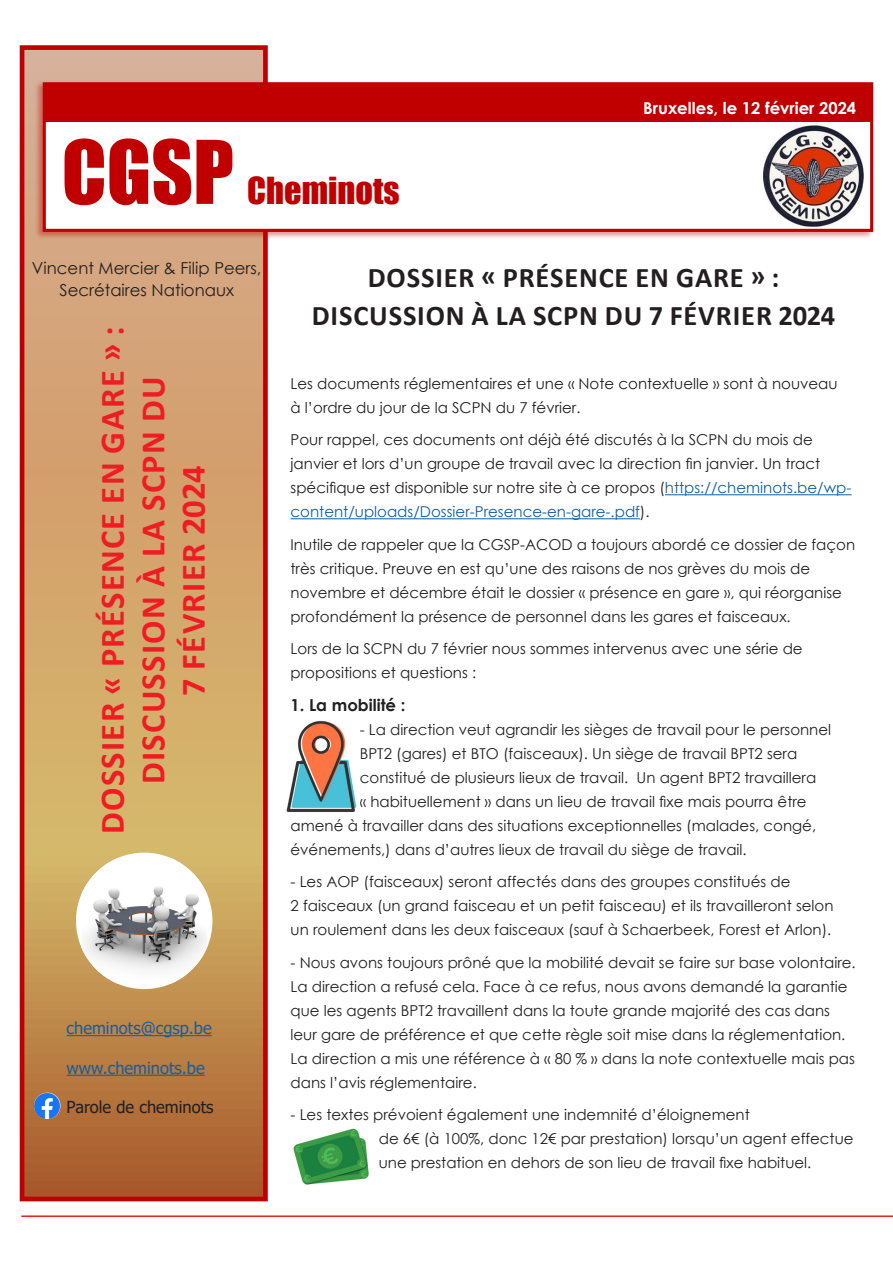
<style>
.page{position:relative;width:893px;height:1263px;background:#fff}
.page>*{position:absolute;margin:0;border:0;box-sizing:border-box;transform-origin:0 0}
.t1{font:81px "Impact";color:#c00000}
.t2{font:700 34.5px/40.5px "Calibri";letter-spacing:.04em;color:#ee1d23;text-align:center}
.t3{font:34.2px "Impact";color:#c00000}
.t4{font:700 28.5px "Calibri";letter-spacing:.03em;color:#231f20}
.t5{font:16.5px/22.5px "Century Gothic";color:#231f20;text-align:center}
.t6{font:16.5px "Tahoma";color:#175d9e}
.t7{font:700 16.5px "Century Gothic";color:#fff}
.t8{font:16.5px "Tahoma";color:#231f20}
.t9{font:700 16.5px "Century Gothic";color:#231f20}
.t10{font:15px/24px "Century Gothic";color:#231f20}
.s1{color:#175d9e}
</style>
<div class="page">
<div style="left:20px;top:45px;width:248px;height:1156px;border:5px solid #c00000"></div>
<img style="left:24px;top:56px;width:239px;height:1135px">
<img style="left:30px;top:267px;width:229px;height:901px">
<img style="left:133px;top:291px;width:30px;height:35px">
<img style="left:33px;top:79px;width:841px;height:162px">
<div style="left:44px;top:84px;width:828px;height:146px;background:#fff"></div>
<div style="left:43px;top:82px;width:830px;height:150px;border:3px solid #c00000"></div>
<div style="left:509px;top:84px;width:363px;height:38px;background:#c00000"></div>
<div style="left:44px;top:84px;width:465px;height:38px;background:#c00000"></div>
<img style="left:764px;top:125px;width:99px;height:101px">
<hr style="left:665px;top:494px;width:186px;height:1px;background:#175d9e">
<hr style="left:291px;top:518px;width:349px;height:1px;background:#175d9e">
<hr style="left:21px;top:1215px;width:872px;height:2px;background:#ee1d23">
<hr style="left:67px;top:1035px;width:145px;height:1px;background:#175d9e">
<hr style="left:67px;top:1075px;width:138px;height:1px;background:#175d9e">
<img style="left:34px;top:1092px;width:26px;height:27px;border-radius:13px">
<div style="left:76px;top:853px;width:136px;height:136px;background:#fff;border-radius:50%"></div>
<img style="left:81px;top:858px;width:126px;height:126px">
<img style="left:286px;top:720px;width:71px;height:92px">
<img style="left:293px;top:1128px;width:76px;height:57px">
<p class="t1" style="left:62px;top:109px;width:174px">CGSP</p>
<p class="t3" style="left:247px;top:164px;width:154px">Cheminots</p>
<p class="t7" style="left:643px;top:95px;width:214px">Bruxelles, le 12 février 2024</p>
<p class="t5" style="left:32px;top:256px;width:231px">Vincent Mercier &amp; Filip Peers,<br>Secrétaires Nationaux</p>
<p class="t2" style="left:92px;top:834px;width:510px;rotate:-90deg">DOSSIER « PRÉSENCE EN GARE » :<br>DISCUSSION À LA SCPN DU<br>7 FÉVRIER 2024</p>
<p class="t6" style="left:67px;top:1017px;width:147px">cheminots@cgsp.be</p>
<p class="t6" style="left:67px;top:1057px;width:140px">www.cheminots.be</p>
<p class="t8" style="left:67px;top:1096px;width:148px">Parole de cheminots</p>
<p class="t4" style="left:368px;top:257px;width:413px">DOSSIER « PRÉSENCE EN GARE » :</p>
<p class="t4" style="left:312px;top:296px;width:525px">DISCUSSION À LA SCPN DU 7 FÉVRIER 2024</p>
<p class="t10" style="left:291px;top:371px;width:548px">Les documents réglementaires et une « Note contextuelle » sont à nouveau à l’ordre du jour de la SCPN du 7 février.</p>
<p class="t10" style="left:291px;top:428px;width:562px">Pour rappel, ces documents ont déjà été discutés à la SCPN du mois de janvier et lors d’un groupe de travail avec la direction fin janvier. Un tract spécifique est disponible sur notre site à ce propos (<span class="s1">https://cheminots.be/wp&shy;content/uploads/Dossier-Presence-en-gare-.pdf</span>).</p>
<p class="t10" style="left:291px;top:532px;width:566px">Inutile de rappeler que la CGSP-ACOD a toujours abordé ce dossier de façon très critique. Preuve en est qu’une des raisons de nos grèves du mois de novembre et décembre était le dossier « présence en gare », qui réorganise profondément la présence de personnel dans les gares et faisceaux.</p>
<p class="t10" style="left:291px;top:637px;width:514px">Lors de la SCPN du 7 février nous sommes intervenus avec une série de propositions et questions :</p>
<p class="t9" style="left:291px;top:692px;width:116px">1. La mobilité :</p>
<p class="t10" style="left:360px;top:717px;width:473px">- La direction veut agrandir les sièges de travail pour le personnel</p>
<p class="t10" style="left:360px;top:741px;width:439px">BPT2 (gares) et BTO (faisceaux). Un siège de travail BPT2 sera</p>
<p class="t10" style="left:360px;top:765px;width:458px">constitué de plusieurs lieux de travail. Un agent BPT2 travaillera</p>
<p class="t10" style="left:360px;top:789px;width:448px">« habituellement » dans un lieu de travail fixe mais pourra être</p>
<p class="t10" style="left:291px;top:813px;width:527px">amené à travailler dans des situations exceptionnelles (malades, congé,</p>
<p class="t10" style="left:291px;top:837px;width:458px">événements,) dans d’autres lieux de travail du siège de travail.</p>
<p class="t10" style="left:291px;top:870px;width:544px">- Les AOP (faisceaux) seront affectés dans des groupes constitués de<br>2 faisceaux (un grand faisceau et un petit faisceau) et ils travailleront selon un roulement dans les deux faisceaux (sauf à Schaerbeek, Forest et Arlon).</p>
<p class="t10" style="left:291px;top:950px;width:567px">- Nous avons toujours prôné que la mobilité devait se faire sur base volontaire.<br>La direction a refusé cela. Face à ce refus, nous avons demandé la garantie que les agents BPT2 travaillent dans la toute grande majorité des cas dans leur gare de préférence et que cette règle soit mise dans la réglementation.<br>La direction a mis une référence à « 80 % » dans la note contextuelle mais pas dans l’avis réglementaire.</p>
<p class="t10" style="left:379px;top:1103px;width:476px;text-indent:-88px">- Les textes prévoient également une indemnité d’éloignement<br>de 6€ (à 100%, donc 12€ par prestation) lorsqu’un agent effectue une prestation en dehors de son lieu de travail fixe habituel.</p>
</div>
